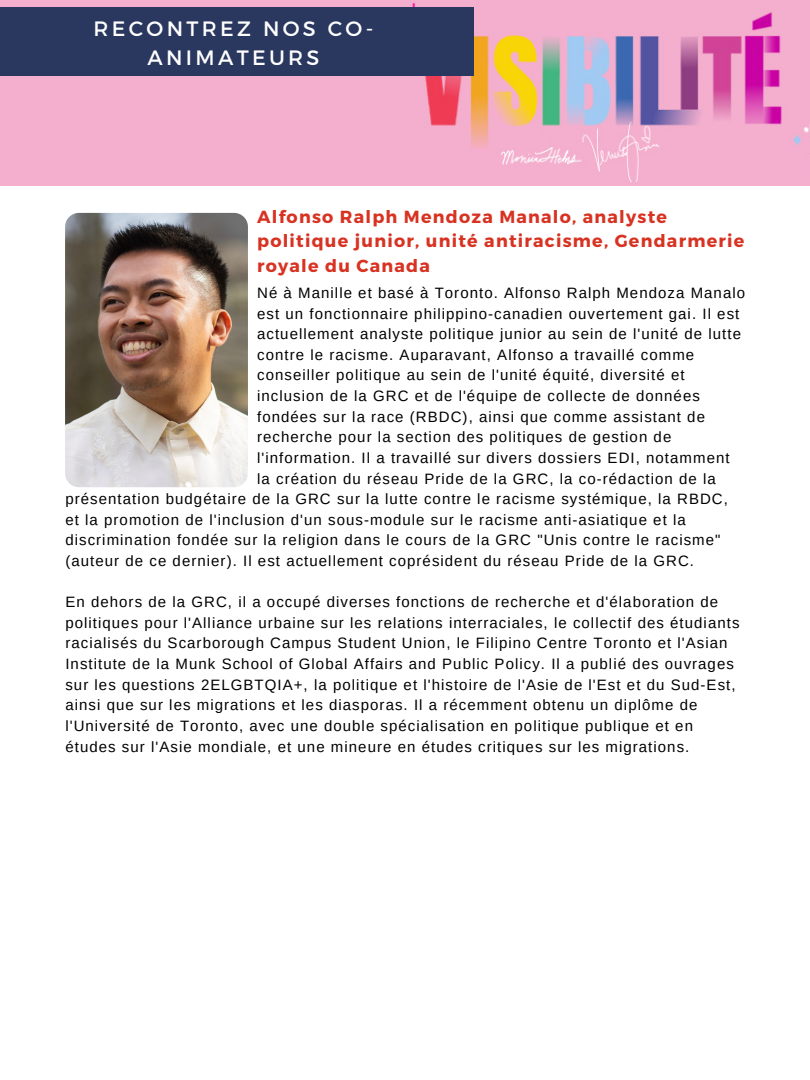
<style>
.page{position:relative;width:810px;height:1080px;background:#fff}
.page>*{position:absolute;margin:0;border:0;box-sizing:border-box;transform-origin:0 0}
.t1{font:20.75px/29.1px "Montserrat";letter-spacing:.16em;color:#fff;text-align:center}
.t2{font:700 17.5px/24.4px "Montserrat";letter-spacing:.07em;color:#d83322}
.t3{font:15px/20.6px "Arimo";letter-spacing:.07em;color:#000}
</style>
<div class="page">
<img style="left:0;top:0;width:810px;height:185px">
<img style="left:65px;top:213px;width:183px;height:274px;border-radius:14px">
<div style="left:0;top:8px;width:474px;height:67px;background:#2a3860"></div>
<h1 class="t1" style="left:94px;top:13px;width:281px">RECONTREZ NOS CO-<br>ANIMATEURS</h1>
<p class="t2" style="left:257px;top:204px;width:489px">Alfonso Ralph Mendoza Manalo, analyste politique junior, unité antiracisme, Gendarmerie royale du Canada</p>
<p class="t3" style="left:257px;top:282px;width:490px">Né à Manille et basé à Toronto. Alfonso Ralph Mendoza Manalo est un fonctionnaire philippino-canadien ouvertement gai. Il est actuellement analyste politique junior au sein de l'unité de lutte contre le racisme. Auparavant, Alfonso a travaillé comme conseiller politique au sein de l'unité équité, diversité et inclusion de la GRC et de l'équipe de collecte de données fondées sur la race (RBDC), ainsi que comme assistant de recherche pour la section des politiques de gestion de l'information. Il a travaillé sur divers dossiers EDI, notamment la création du réseau Pride de la GRC, la co-rédaction de la</p>
<p class="t3" style="left:65px;top:488px;width:664px">présentation budgétaire de la GRC sur la lutte contre le racisme systémique, la RBDC, et la promotion de l'inclusion d'un sous-module sur le racisme anti-asiatique et la discrimination fondée sur la religion dans le cours de la GRC "Unis contre le racisme" (auteur de ce dernier). Il est actuellement coprésident du réseau Pride de la GRC.</p>
<p class="t3" style="left:65px;top:592px;width:676px">En dehors de la GRC, il a occupé diverses fonctions de recherche et d'élaboration de politiques pour l'Alliance urbaine sur les relations interraciales, le collectif des étudiants racialisés du Scarborough Campus Student Union, le Filipino Centre Toronto et l'Asian Institute de la Munk School of Global Affairs and Public Policy. Il a publié des ouvrages sur les questions 2ELGBTQIA+, la politique et l'histoire de l'Asie de l'Est et du Sud-Est, ainsi que sur les migrations et les diasporas. Il a récemment obtenu un diplôme de l'Université de Toronto, avec une double spécialisation en politique publique et en études sur l'Asie mondiale, et une mineure en études critiques sur les migrations.</p>
</div>
